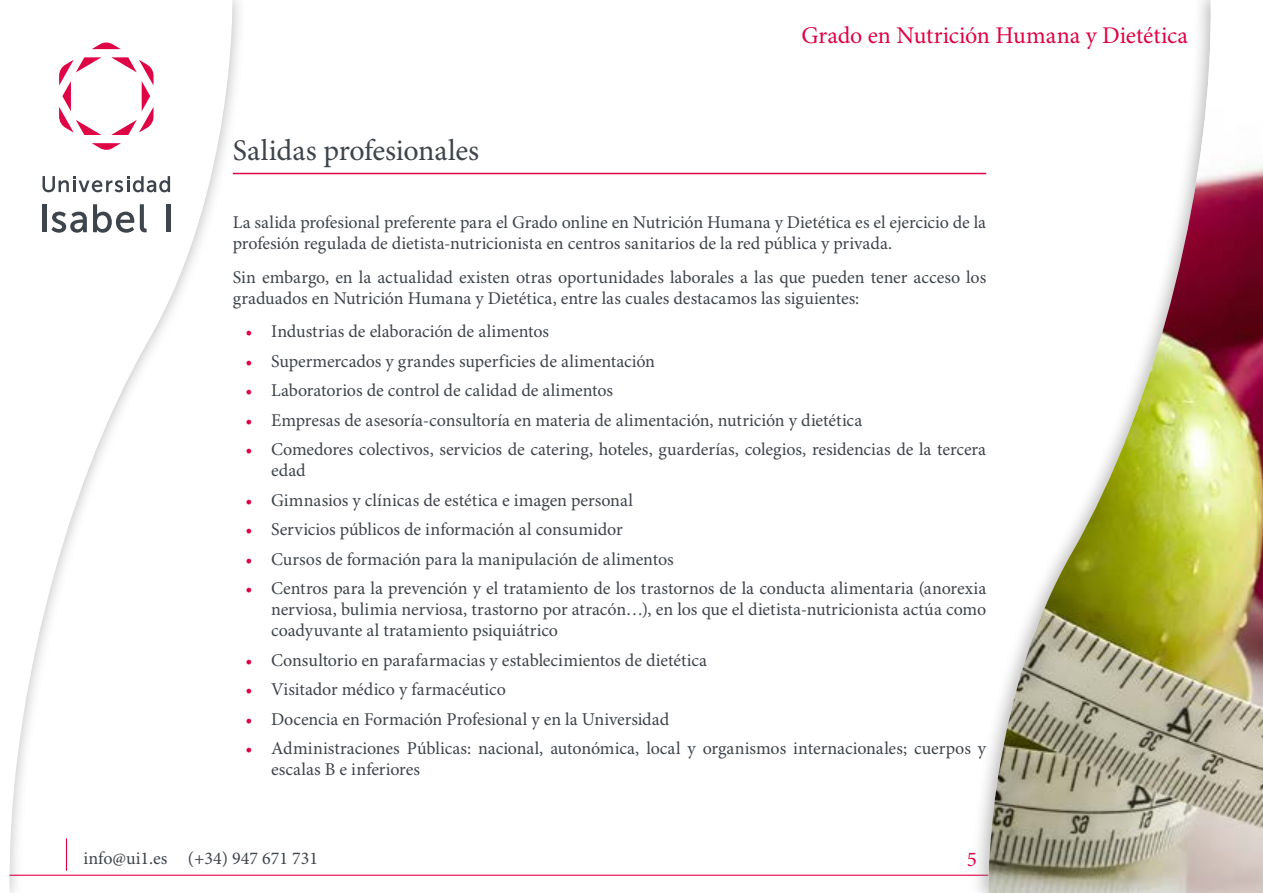
<style>
.page{position:relative;width:1263px;height:893px;background:#fff}
.page>*{position:absolute;margin:0;border:0;box-sizing:border-box;transform-origin:0 0}
.t1{font:30px "Minion Pro";letter-spacing:-.01em;color:#3e444b}
.t2{font:24px "Minion Pro";letter-spacing:-.005em;color:#df0446}
.t3{font:21px "Minion Pro";color:#df0446}
.t4{font:18px/21px "Minion Pro";letter-spacing:-.005em;color:#3e444b}
.s1{color:#df0446}
</style>
<div class="page">
<hr style="left:0;top:875px;width:1263px;height:1px;background:#df0446">
<div style="left:0;top:0;width:246px;height:893px;background:#fff"></div>
<svg style="left:9px;top:0;width:227px;height:893px"></svg>
<div style="left:969px;top:0;width:294px;height:893px;background:#fff"></div>
<img style="left:988px;top:0;width:275px;height:893px">
<svg style="left:43px;top:176px;width:127px;height:16px"></svg>
<hr style="left:43px;top:204px;width:4px;height:28px;background:#3e444b">
<svg style="left:51px;top:212px;width:36px;height:21px"></svg>
<svg style="left:93px;top:204px;width:41px;height:29px"></svg>
<svg style="left:140px;top:204px;width:7px;height:28px"></svg>
<hr style="left:166px;top:204px;width:4px;height:28px;background:#3e444b">
<svg style="left:92px;top:43px;width:29px;height:6px"></svg>
<svg style="left:59px;top:57px;width:42px;height:78px"></svg>
<svg style="left:111px;top:57px;width:43px;height:78px"></svg>
<svg style="left:92px;top:143px;width:29px;height:7px"></svg>
<hr style="left:233px;top:173px;width:753px;height:1px;background:#df0446">
<h1 class="t1" style="left:233px;top:132px;width:248px">Salidas profesionales</h1>
<h2 class="t2" style="left:801px;top:21px;width:388px">Grado en Nutrición Humana y Dietética</h2>
<p class="t4" style="left:233px;top:212px;width:755px">La salida profesional preferente para el Grado online en Nutrición Humana y Dietética es el ejercicio de la profesión regulada de dietista-nutricionista en centros sanitarios de la red pública y privada.</p>
<p class="t4" style="left:233px;top:267px;width:755px">Sin embargo, en la actualidad existen otras oportunidades laborales a las que pueden tener acceso los graduados en Nutrición Humana y Dietética, entre las cuales destacamos las siguientes:</p>
<p class="t4" style="left:246px;top:322px;width:305px"><span class="s1">•</span> Industrias de elaboración de alimentos</p>
<p class="t4" style="left:246px;top:351px;width:411px"><span class="s1">•</span> Supermercados y grandes superficies de alimentación</p>
<p class="t4" style="left:246px;top:381px;width:369px"><span class="s1">•</span> Laboratorios de control de calidad de alimentos</p>
<p class="t4" style="left:246px;top:410px;width:618px"><span class="s1">•</span> Empresas de asesoría-consultoría en materia de alimentación, nutrición y dietética</p>
<p class="t4" style="left:271px;top:440px;width:717px;text-indent:-26px"><span class="s1">•</span> Comedores colectivos, servicios de catering, hoteles, guarderías, colegios, residencias de la tercera edad</p>
<p class="t4" style="left:246px;top:490px;width:389px"><span class="s1">•</span> Gimnasios y clínicas de estética e imagen personal</p>
<p class="t4" style="left:246px;top:520px;width:379px"><span class="s1">•</span> Servicios públicos de información al consumidor</p>
<p class="t4" style="left:246px;top:549px;width:430px"><span class="s1">•</span> Cursos de formación para la manipulación de alimentos</p>
<p class="t4" style="left:271px;top:579px;width:717px;text-align:justify;text-indent:-26px"><span class="s1">•</span> Centros para la prevención y el tratamiento de los trastornos de la conducta alimentaria (anorexia nerviosa, bulimia nerviosa, trastorno por atracón…), en los que el dietista-nutricionista actúa como coadyuvante al tratamiento psiquiátrico</p>
<p class="t4" style="left:246px;top:650px;width:463px"><span class="s1">•</span> Consultorio en parafarmacias y establecimientos de dietética</p>
<p class="t4" style="left:246px;top:680px;width:262px"><span class="s1">•</span> Visitador médico y farmacéutico</p>
<p class="t4" style="left:246px;top:709px;width:425px"><span class="s1">•</span> Docencia en Formación Profesional y en la Universidad</p>
<p class="t4" style="left:271px;top:739px;width:717px;text-indent:-26px"><span class="s1">•</span> Administraciones Públicas: nacional, autonómica, local y organismos internacionales; cuerpos y escalas B e inferiores</p>
<p class="t4" style="left:84px;top:848px;width:236px">info@ui1.es (+34) 947 671 731</p>
<p class="t3" style="left:967px;top:847px;width:12px">5</p>
</div>
